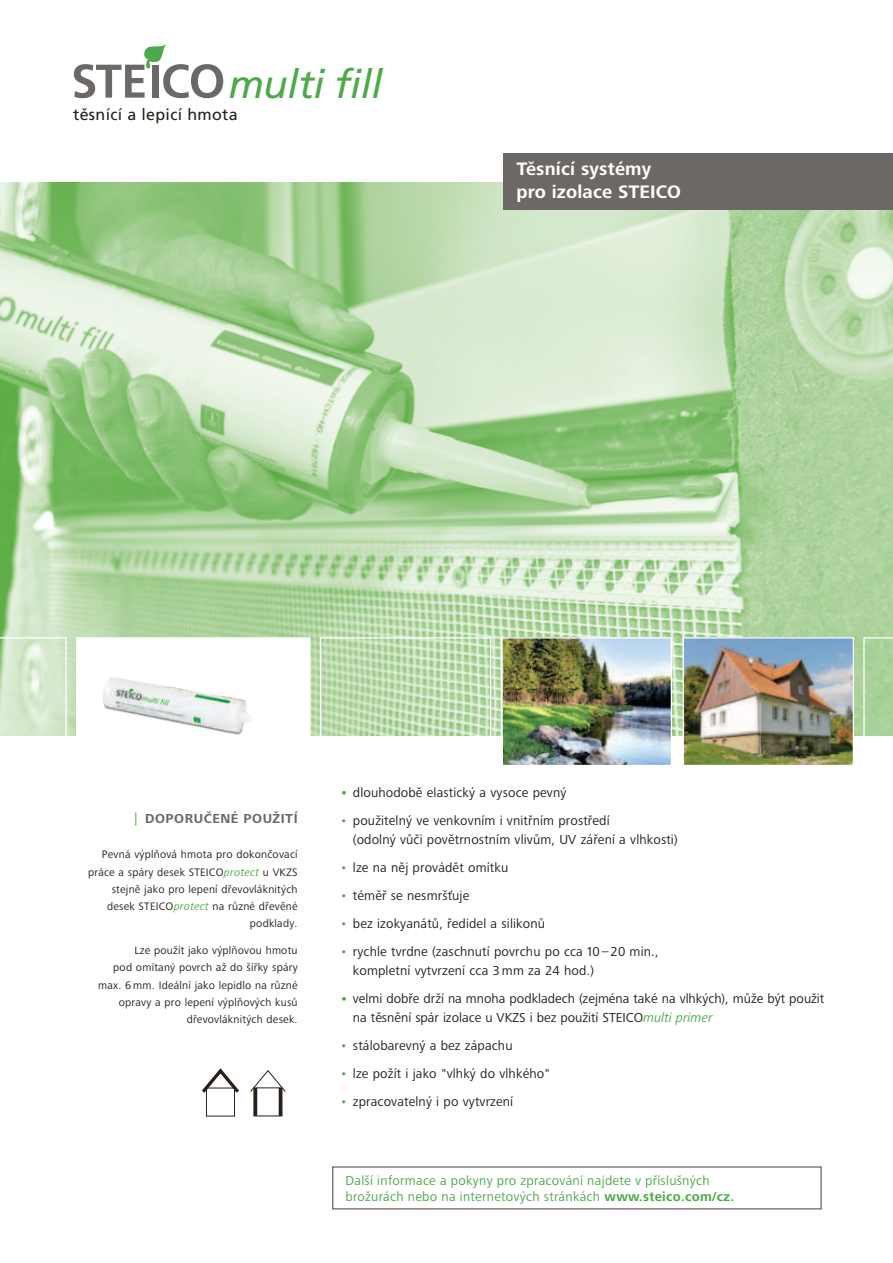
<style>
.page{position:relative;width:893px;height:1263px;background:#fff}
.page>*{position:absolute;margin:0;border:0;box-sizing:border-box;transform-origin:0 0}
.t1{font:italic 40.05px "Frutiger";letter-spacing:-.01em;color:#4ea94a}
.t2{font:700 18.75px/22.5px "Frutiger Next Pro";letter-spacing:.01em;color:#fff}
.t3{font:16.05px "Frutiger CE";letter-spacing:.02em;color:#282019}
.t4{font:13.5px/18.8px "Frutiger Next Pro";letter-spacing:.01em;color:#282019}
.t5{font:13.5px/16.2px "Frutiger Next Pro";letter-spacing:.02em;color:#4ea94a}
.t6{font:700 13.5px "Frutiger Next Pro";letter-spacing:.04em;color:#6b6865}
.t7{font:11.25px/17.2px "Frutiger Next Pro";letter-spacing:.02em;color:#282019;text-align:right}
.s1{font-weight:400;color:#4ea94a}
.s2{font-style:italic;color:#4ea94a}
.s3{font-weight:700;color:#4ea94a}
.s4{color:#4ea94a}
.s5{font-weight:700}
</style>
<div class="page">
<img style="left:0;top:183px;width:893px;height:553px">
<svg style="left:74px;top:44px;width:149px;height:54px"></svg>
<img style="left:78px;top:639px;width:231px;height:97px">
<div style="left:76px;top:637px;width:235px;height:129px;border:1px solid #fff"></div>
<svg style="left:0;top:637px;width:67px;height:99px;background:#d7e9cf"></svg>
<svg style="left:863px;top:637px;width:30px;height:99px;background:#add39d"></svg>
<svg style="left:250px;top:1070px;width:36px;height:22px"></svg>
<hr style="left:254px;top:1088px;width:3px;height:28px;background:#282019">
<hr style="left:279px;top:1088px;width:3px;height:28px;background:#282019">
<div style="left:206px;top:1088px;width:29px;height:28px;border:1px solid #282019"></div>
<svg style="left:202px;top:1068px;width:37px;height:28px"></svg>
<div style="left:503px;top:153px;width:390px;height:57px;background:#6b6865"></div>
<div style="left:320px;top:637px;width:171px;height:129px;border:1px solid #fff"></div>
<img style="left:503px;top:639px;width:167px;height:125px">
<div style="left:501px;top:637px;width:171px;height:129px;border:1px solid #fff"></div>
<img style="left:685px;top:639px;width:167px;height:125px">
<div style="left:683px;top:637px;width:171px;height:129px;border:1px solid #fff"></div>
<div style="left:332px;top:1166px;width:490px;height:43px;border:1px solid #6b6865"></div>
<h1 class="t1" style="left:228px;top:60px;width:156px">multi fill</h1>
<p class="t3" style="left:73px;top:105px;width:166px">těsnící a lepicí hmota</p>
<h2 class="t2" style="left:516px;top:158px;width:165px">Těsnící systémy pro izolace STEICO</h2>
<p class="t6" style="left:134px;top:810px;width:165px"><span class="s1">|</span> doporučené použití</p>
<p class="t7" style="left:88px;top:846px;width:211px">Pevná výplňová hmota pro dokončovací práce a spáry desek STEICO<span class="s2">protect</span> u VKZS stejně jako pro lepení dřevovláknitých desek STEICO<span class="s2">protect</span> na různé dřevěné podklady.</p>
<p class="t7" style="left:98px;top:942px;width:201px">Lze použít jako výplňovou hmotu<br>pod omítaný povrch až do šířky spáry max. 6 mm. Ideální jako lepidlo na různé opravy a pro lepení výplňových kusů dřevovláknitých desek.</p>
<p class="t4" style="left:340px;top:783px;width:228px"><span class="s3">•</span> dlouhodobě elastický a vysoce pevný</p>
<p class="t4" style="left:353px;top:811px;width:326px;text-indent:-13px"><span class="s4">•</span> použitelný ve venkovním i vnitřním prostředí<br>(odolný vůči povětrnostním vlivům, UV záření a vlhkosti)</p>
<p class="t4" style="left:340px;top:858px;width:170px"><span class="s4">•</span> lze na něj provádět omítku</p>
<p class="t4" style="left:340px;top:886px;width:131px"><span class="s4">•</span> téměř se nesmršťuje</p>
<p class="t4" style="left:340px;top:914px;width:206px"><span class="s4">•</span> bez izokyanátů, ředidel a silikonů</p>
<p class="t4" style="left:353px;top:942px;width:307px;text-indent:-13px"><span class="s4">•</span> rychle tvrdne (zaschnutí povrchu po cca 10 – 20 min., kompletní vytvrzení cca 3 mm za 24 hod.)</p>
<p class="t4" style="left:353px;top:989px;width:473px;text-indent:-13px"><span class="s3">•</span> velmi dobře drží na mnoha podkladech (zejména také na vlhkých), může být použit na těsnění spár izolace u VKZS i bez použití STEICO<span class="s2">multi primer</span></p>
<p class="t4" style="left:340px;top:1036px;width:174px"><span class="s4">•</span> stálobarevný a bez zápachu</p>
<p class="t4" style="left:340px;top:1064px;width:211px"><span class="s4">•</span> lze požít i jako "vlhký do vlhkého"</p>
<p class="t4" style="left:340px;top:1092px;width:175px"><span class="s4">•</span> zpracovatelný i po vytvrzení</p>
<p class="t5" style="left:345px;top:1172px;width:390px">Další informace a pokyny pro zpracování najdete v příslušných brožurách nebo na internetových stránkách <span class="s5">www.steico.com/cz.</span></p>
</div>
